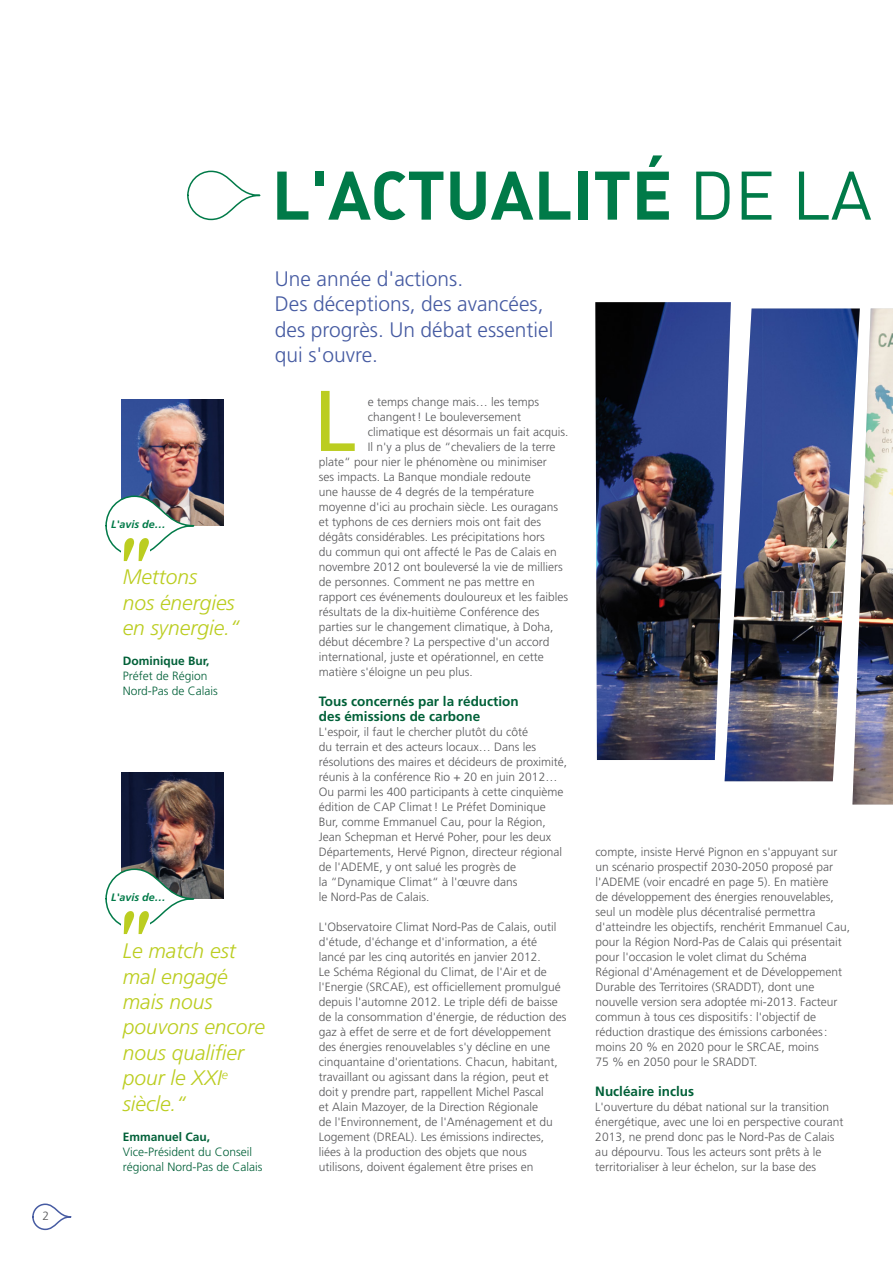
<style>
.page{position:relative;width:893px;height:1263px;background:#fff}
.page>*{position:absolute;margin:0;border:0;box-sizing:border-box;transform-origin:0 0}
.t1{font:86.1px "Frutiger";color:#bbcd20}
.t2{font:700 67.5px "DIN";color:#007a48}
.t3{font:italic 300 21px/25.5px "Frutiger";color:#bbcd20}
.t4{font:300 21px/25.5px "Frutiger";color:#465ba2}
.t5{font:700 13.5px/15px "Frutiger";color:#006038}
.t6{font:300 12px/15px "Frutiger";color:#58585a}
.t7{font:300 12px/15px "Frutiger";color:#006038}
.t8{font:700 12px "Frutiger";color:#006038}
.t9{font:italic 700 10.8px "Frutiger";color:#007a48}
.s1{font-weight:400}
</style>
<div class="page">
<img style="left:122px;top:399px;width:102px;height:127px">
<img style="left:122px;top:772px;width:102px;height:127px">
<svg style="left:105px;top:495px;width:89px;height:61px"></svg>
<svg style="left:105px;top:868px;width:89px;height:61px"></svg>
<img style="left:595px;top:302px;width:298px;height:502px">
<div style="left:187px;top:171px;width:73px;height:49px;border:2px solid #007a48;border-radius:24px"></div>
<div style="left:32px;top:1203px;width:40px;height:27px;border:2px solid #465ba2;border-radius:12px"></div>
<div style="left:121px;top:547px;width:29px;height:12px;background:#fff"></div>
<div style="left:121px;top:920px;width:29px;height:12px;background:#fff"></div>
<svg style="left:124px;top:538px;width:25px;height:23px"></svg>
<svg style="left:124px;top:911px;width:25px;height:23px"></svg>
<p class="t6" style="left:43px;top:1209px;width:8px">2</p>
<h2 class="t2" style="left:272px;top:151px;width:602px">L'ACTUALITÉ <span class="s1">de la</span></h2>
<p class="t9" style="left:111px;top:518px;width:56px">L'avis de…</p>
<h3 class="t3" style="left:123px;top:564px;width:118px">Mettons<br>nos énergies en synergie.“</h3>
<p class="t8" style="left:123px;top:654px;width:88px">Dominique Bur,</p>
<p class="t7" style="left:123px;top:669px;width:97px">Préfet de Région<br>Nord-Pas de Calais</p>
<p class="t9" style="left:111px;top:891px;width:56px">L'avis de…</p>
<h3 class="t3" style="left:123px;top:938px;width:144px">Le match est mal engagé mais nous pouvons encore nous qualifier pour le XXI<sup>e </sup>siècle.“</h3>
<p class="t8" style="left:123px;top:1130px;width:89px">Emmanuel Cau,</p>
<p class="t7" style="left:123px;top:1144px;width:141px">Vice-Président du Conseil régional Nord-Pas de Calais</p>
<h3 class="t4" style="left:275px;top:266px;width:280px">Une année d'actions.<br>Des déceptions, des avancées, des progrès. Un débat essentiel qui s'ouvre.</h3>
<h1 class="t1" style="left:313px;top:370px;width:45px">L</h1>
<p class="t6" style="left:368px;top:394px;width:173px">e temps change mais… les temps</p>
<p class="t6" style="left:368px;top:409px;width:155px">changent! Le bouleversement</p>
<p class="t6" style="left:368px;top:424px;width:202px">climatique est désormais un fait acquis.</p>
<p class="t6" style="left:368px;top:439px;width:189px">Il n'y a plus de “chevaliers de la terre</p>
<p class="t6" style="left:319px;top:454px;width:230px">plate“ pour nier le phénomène ou minimiser</p>
<p class="t6" style="left:319px;top:469px;width:213px">ses impacts. La Banque mondiale redoute</p>
<p class="t6" style="left:319px;top:484px;width:217px">une hausse de 4 degrés de la température</p>
<p class="t6" style="left:319px;top:499px;width:241px">moyenne d'ici au prochain siècle. Les ouragans</p>
<p class="t6" style="left:319px;top:514px;width:224px">et typhons de ces derniers mois ont fait des</p>
<p class="t6" style="left:319px;top:529px;width:228px">dégâts considérables. Les précipitations hors</p>
<p class="t6" style="left:319px;top:544px;width:239px">du commun qui ont affecté le Pas de Calais en</p>
<p class="t6" style="left:319px;top:559px;width:245px">novembre 2012 ont bouleversé la vie de milliers</p>
<p class="t6" style="left:319px;top:574px;width:217px">de personnes. Comment ne pas mettre en</p>
<p class="t6" style="left:319px;top:589px;width:251px">rapport ces événements douloureux et les faibles</p>
<p class="t6" style="left:319px;top:604px;width:222px">résultats de la dix-huitième Conférence des</p>
<p class="t6" style="left:319px;top:619px;width:236px">parties sur le changement climatique, à Doha,</p>
<p class="t6" style="left:319px;top:634px;width:232px">début décembre? La perspective d'un accord</p>
<p class="t6" style="left:319px;top:649px;width:226px">international, juste et opérationnel, en cette</p>
<p class="t6" style="left:319px;top:664px;width:155px">matière s'éloigne un peu plus.</p>
<p class="t5" style="left:319px;top:694px;width:201px">Tous concernés par la réduction des émissions de carbone</p>
<p class="t6" style="left:319px;top:724px;width:250px">L'espoir, il faut le chercher plutôt du côté<br>du terrain et des acteurs locaux… Dans les résolutions des maires et décideurs de proximité, réunis à la conférence Rio + 20 en juin 2012… Ou parmi les 400 participants à cette cinquième édition de CAP Climat! Le Préfet Dominique Bur, comme Emmanuel Cau, pour la Région, Jean Schepman et Hervé Poher, pour les deux Départements, Hervé Pignon, directeur régional de l'ADEME, y ont salué les progrès de<br>la “Dynamique Climat“ à l'œuvre dans<br>le Nord-Pas de Calais.</p>
<p class="t6" style="left:319px;top:919px;width:249px">L'Observatoire Climat Nord-Pas de Calais, outil d'étude, d'échange et d'information, a été lancé par les cinq autorités en janvier 2012.<br>Le Schéma Régional du Climat, de l'Air et de l'Energie (SRCAE), est officiellement promulgué depuis l'automne 2012. Le triple défi de baisse de la consommation d'énergie, de réduction des gaz à effet de serre et de fort développement des énergies renouvelables s'y décline en une cinquantaine d'orientations. Chacun, habitant, travaillant ou agissant dans la région, peut et doit y prendre part, rappellent Michel Pascal<br>et Alain Mazoyer, de la Direction Régionale<br>de l'Environnement, de l'Aménagement et du Logement (DREAL). Les émissions indirectes, liées à la production des objets que nous utilisons, doivent également être prises en</p>
<p class="t6" style="left:595px;top:844px;width:256px">compte, insiste Hervé Pignon en s'appuyant sur un scénario prospectif 2030-2050 proposé par l'ADEME (voir encadré en page 5). En matière<br>de développement des énergies renouvelables, seul un modèle plus décentralisé permettra d'atteindre les objectifs, renchérit Emmanuel Cau, pour la Région Nord-Pas de Calais qui présentait pour l'occasion le volet climat du Schéma Régional d'Aménagement et de Développement Durable des Territoires (SRADDT), dont une nouvelle version sera adoptée mi-2013. Facteur commun à tous ces dispositifs: l'objectif de réduction drastique des émissions carbonées: moins 20 % en 2020 pour le SRCAE, moins<br>75 % en 2050 pour le SRADDT.</p>
<p class="t5" style="left:595px;top:1083px;width:100px">Nucléaire inclus</p>
<p class="t6" style="left:595px;top:1099px;width:250px">L'ouverture du débat national sur la transition énergétique, avec une loi en perspective courant 2013, ne prend donc pas le Nord-Pas de Calais au dépourvu. Tous les acteurs sont prêts à le territorialiser à leur échelon, sur la base des</p>
</div>
